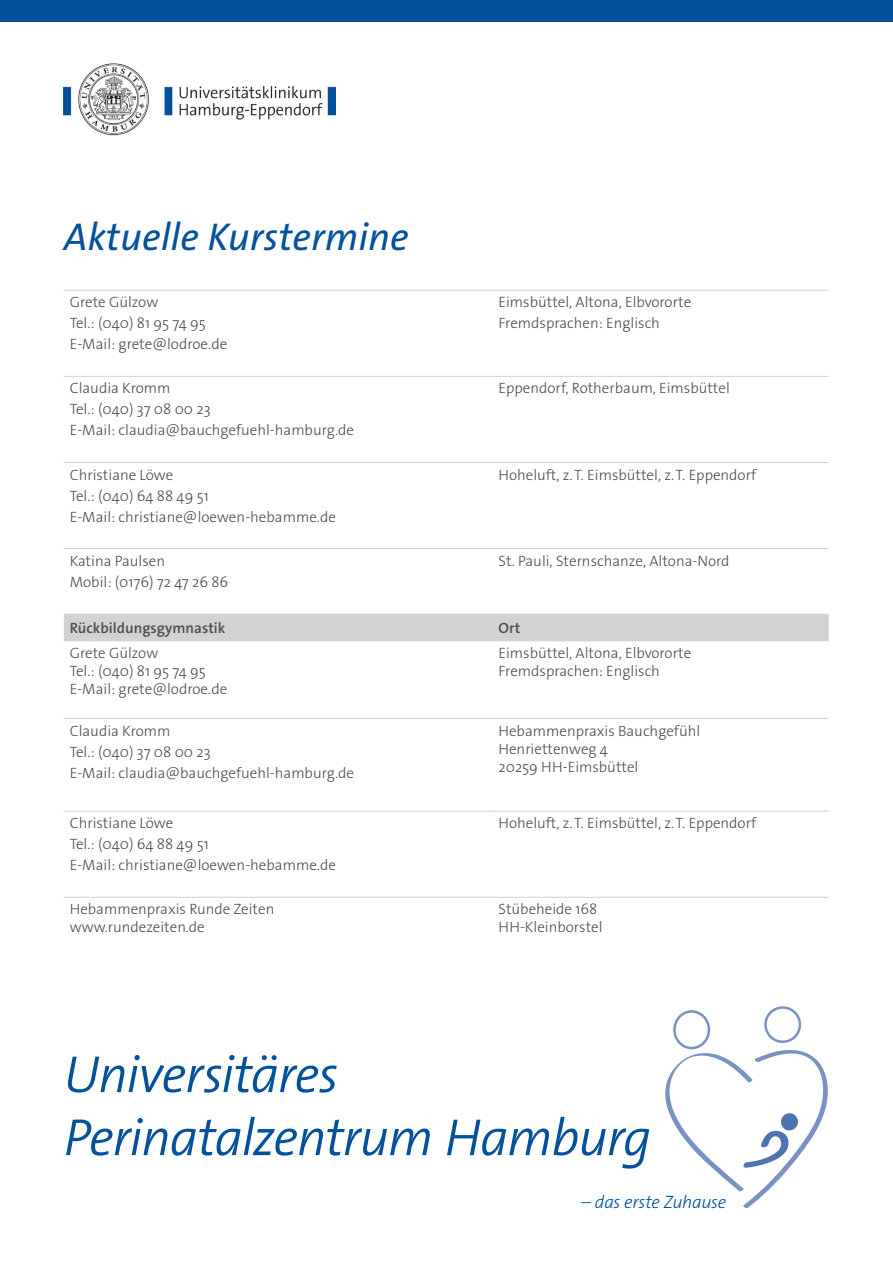
<style>
.page{position:relative;width:893px;height:1263px;background:#fff}
.page>*{position:absolute;margin:0;border:0;box-sizing:border-box;transform-origin:0 0}
.t1{font:italic 300 52.5px/63px "The Sans Os F";letter-spacing:-.025em;color:#01519b}
.t2{font:italic 39px "The Sans Os F";color:#01519b}
.t3{font:italic 300 18px "The Sans Os F";letter-spacing:-.02em;color:#01519b}
.t4{font:300 15px/21px "The Sans Os F";color:#4b4c4d}
.t5{font:600 15px "The Sans Os F";color:#4b4c4d}
</style>
<div class="page">
<img style="left:64px;top:64px;width:272px;height:71px">
<div style="left:0;top:0;width:893px;height:21px;background:#01519b"></div>
<div style="left:764px;top:1006px;width:37px;height:37px;border:2px solid #7a91c3;border-radius:50%"></div>
<div style="left:673px;top:1010px;width:37px;height:39px;border:2px solid #7a91c3;border-radius:50%"></div>
<svg style="left:665px;top:1048px;width:163px;height:160px"></svg>
<div style="left:64px;top:614px;width:765px;height:27px;background:#d1d2d4"></div>
<hr style="left:64px;top:718px;width:428px;height:1px;background:#d1d2d4">
<hr style="left:492px;top:718px;width:337px;height:1px;background:#d1d2d4">
<hr style="left:64px;top:376px;width:428px;height:1px;background:#d1d2d4">
<hr style="left:492px;top:376px;width:337px;height:1px;background:#d1d2d4">
<hr style="left:64px;top:462px;width:428px;height:1px;background:#d1d2d4">
<hr style="left:492px;top:462px;width:337px;height:1px;background:#d1d2d4">
<hr style="left:64px;top:290px;width:428px;height:1px;background:#d1d2d4">
<hr style="left:492px;top:290px;width:337px;height:1px;background:#d1d2d4">
<hr style="left:64px;top:811px;width:428px;height:1px;background:#d1d2d4">
<hr style="left:492px;top:811px;width:337px;height:1px;background:#d1d2d4">
<hr style="left:64px;top:897px;width:428px;height:1px;background:#d1d2d4">
<hr style="left:492px;top:897px;width:337px;height:1px;background:#d1d2d4">
<hr style="left:64px;top:548px;width:428px;height:1px;background:#d1d2d4">
<hr style="left:492px;top:548px;width:337px;height:1px;background:#d1d2d4">
<h2 class="t2" style="left:64px;top:212px;width:347px">Aktuelle Kurstermine</h2>
<p class="t4" style="left:70px;top:292px;width:159px">Grete Gülzow<br>Tel.: (040) 81 95 74 95<br>E-Mail: grete@lodroe.de</p>
<p class="t4" style="left:498px;top:292px;width:194px">Eimsbüttel, Altona, Elbvororte<br>Fremdsprachen: Englisch</p>
<p class="t4" style="left:70px;top:378px;width:286px">Claudia Kromm<br>Tel.: (040) 37 08 00 23<br>E-Mail: claudia@bauchgefuehl-hamburg.de</p>
<p class="t4" style="left:498px;top:378px;width:233px">Eppendorf, Rotherbaum, Eimsbüttel</p>
<p class="t4" style="left:70px;top:464px;width:268px">Christiane Löwe<br>Tel.: (040) 64 88 49 51<br>E-Mail: christiane@loewen-hebamme.de</p>
<p class="t4" style="left:498px;top:464px;width:259px">Hoheluft, z.T. Eimsbüttel, z.T. Eppendorf</p>
<p class="t4" style="left:70px;top:550px;width:160px">Katina Paulsen<br>Mobil: (0176) 72 47 26 86</p>
<p class="t4" style="left:498px;top:550px;width:233px">St. Pauli, Sternschanze, Altona-Nord</p>
<p class="t5" style="left:70px;top:618px;width:157px">Rückbildungsgymnastik</p>
<p class="t5" style="left:498px;top:618px;width:23px">Ort</p>
<p class="t4" style="left:70px;top:644px;width:159px;line-height:18px">Grete Gülzow<br>Tel.: (040) 81 95 74 95<br>E-Mail: grete@lodroe.de</p>
<p class="t4" style="left:498px;top:644px;width:194px;line-height:18px">Eimsbüttel, Altona, Elbvororte<br>Fremdsprachen: Englisch</p>
<p class="t4" style="left:70px;top:720px;width:286px">Claudia Kromm<br>Tel.: (040) 37 08 00 23<br>E-Mail: claudia@bauchgefuehl-hamburg.de</p>
<p class="t4" style="left:498px;top:721px;width:203px;line-height:18px">Hebammenpraxis Bauchgefühl<br>Henriettenweg 4<br>20259 HH-Eimsbüttel</p>
<p class="t4" style="left:70px;top:813px;width:268px">Christiane Löwe<br>Tel.: (040) 64 88 49 51<br>E-Mail: christiane@loewen-hebamme.de</p>
<p class="t4" style="left:498px;top:813px;width:259px">Hoheluft, z.T. Eimsbüttel, z.T. Eppendorf</p>
<p class="t4" style="left:70px;top:900px;width:206px;line-height:18px">Hebammenpraxis Runde Zeiten www.rundezeiten.de</p>
<p class="t4" style="left:498px;top:900px;width:106px;line-height:18px">Stübeheide 168<br>HH-Kleinborstel</p>
<h1 class="t1" style="left:64px;top:1044px;width:589px">Universitäres<br>Perinatalzentrum Hamburg</h1>
<p class="t3" style="left:581px;top:1191px;width:147px">– das erste Zuhause</p>
</div>
